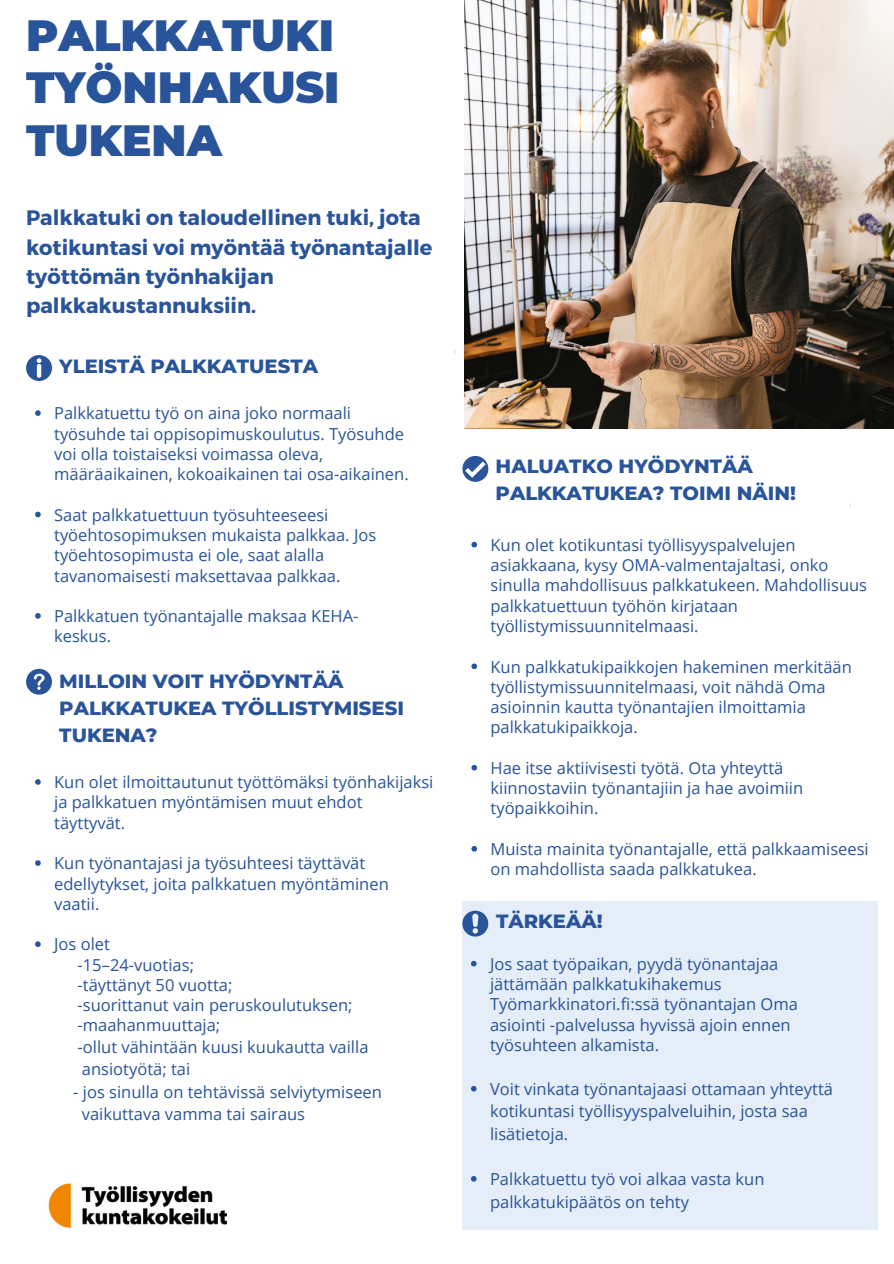
<style>
.page{position:relative;width:894px;height:1264px;background:#fff}
.page>*{position:absolute;margin:0;border:0;box-sizing:border-box;transform-origin:0 0}
.t1{font:900 43.65px/52.3px "Montserrat";color:#29549a}
.t2{font:700 20.85px/29.2px "Montserrat";color:#29549a}
.t3{font:800 19.5px/27px "Montserrat";color:#29549a}
.t4{font:16.5px/20.2px "Open Sans";color:#29549a}
</style>
<div class="page">
<div style="left:462px;top:900px;width:415px;height:329px;background:#e5eef8"></div>
<svg style="left:471px;top:542px;width:6px;height:5px"></svg>
<svg style="left:471px;top:663px;width:6px;height:6px"></svg>
<svg style="left:471px;top:765px;width:6px;height:5px"></svg>
<svg style="left:471px;top:846px;width:6px;height:5px"></svg>
<svg style="left:462px;top:456px;width:26px;height:26px"></svg>
<img style="left:464px;top:0;width:429px;height:428px">
<svg style="left:35px;top:410px;width:6px;height:6px"></svg>
<svg style="left:35px;top:511px;width:6px;height:6px"></svg>
<svg style="left:35px;top:613px;width:6px;height:5px"></svg>
<svg style="left:26px;top:355px;width:26px;height:26px"></svg>
<div style="left:26px;top:669px;width:26px;height:25px;background:#29549a;border-radius:50%"></div>
<svg style="left:34px;top:673px;width:10px;height:16px"></svg>
<div style="left:462px;top:910px;width:26px;height:26px;background:#29549a;border-radius:50%"></div>
<svg style="left:472px;top:913px;width:6px;height:20px"></svg>
<img style="left:48px;top:1183px;width:180px;height:46px">
<svg style="left:471px;top:960px;width:5px;height:6px"></svg>
<svg style="left:471px;top:1085px;width:5px;height:6px"></svg>
<svg style="left:471px;top:1176px;width:5px;height:5px"></svg>
<svg style="left:35px;top:779px;width:6px;height:5px"></svg>
<svg style="left:35px;top:860px;width:6px;height:5px"></svg>
<svg style="left:35px;top:941px;width:6px;height:6px"></svg>
<p class="t1" style="left:26px;top:9px;width:315px">PALKKATUKI<br>TYÖNHAKUSI<br>TUKENA</p>
<p class="t2" style="left:26px;top:202px;width:408px">Palkkatuki on taloudellinen tuki, jota kotikuntasi voi myöntää työnantajalle työttömän työnhakijan palkkakustannuksiin.</p>
<p class="t3" style="left:59px;top:352px;width:260px">YLEISTÄ PALKKATUESTA</p>
<p class="t4" style="left:54px;top:403px;width:356px">Palkkatuettu työ on aina joko normaali työsuhde tai oppisopimuskoulutus. Työsuhde voi olla toistaiseksi voimassa oleva, määräaikainen, kokoaikainen tai osa-aikainen.</p>
<p class="t4" style="left:54px;top:504px;width:323px">Saat palkkatuettuun työsuhteeseesi työehtosopimuksen mukaista palkkaa. Jos työehtosopimusta ei ole, saat alalla tavanomaisesti maksettavaa palkkaa.</p>
<p class="t4" style="left:54px;top:605px;width:306px">Palkkatuen työnantajalle maksaa KEHA&shy;keskus.</p>
<p class="t3" style="left:59px;top:667px;width:346px">MILLOIN VOIT HYÖDYNTÄÄ<br>PALKKATUKEA TYÖLLISTYMISESI<br>TUKENA?</p>
<p class="t4" style="left:54px;top:771px;width:380px">Kun olet ilmoittautunut työttömäksi työnhakijaksi ja palkkatuen myöntämisen muut ehdot täyttyvät.</p>
<p class="t4" style="left:54px;top:852px;width:336px">Kun työnantajasi ja työsuhteesi täyttävät edellytykset, joita palkkatuen myöntäminen vaatii.</p>
<p class="t4" style="left:54px;top:933px;width:57px">Jos olet</p>
<p class="t4" style="left:77px;top:954px;width:118px">-15–24-vuotias;</p>
<p class="t4" style="left:77px;top:974px;width:156px">-täyttänyt 50 vuotta;</p>
<p class="t4" style="left:77px;top:994px;width:276px">-suorittanut vain peruskoulutuksen;</p>
<p class="t4" style="left:77px;top:1014px;width:144px">-maahanmuuttaja;</p>
<p class="t4" style="left:77px;top:1036px;width:292px">-ollut vähintään kuusi kuukautta vailla</p>
<p class="t4" style="left:82px;top:1058px;width:110px">ansiotyötä; tai</p>
<p class="t4" style="left:73px;top:1081px;width:310px">- jos sinulla on tehtävissä selviytymiseen</p>
<p class="t4" style="left:82px;top:1103px;width:225px">vaikuttava vamma tai sairaus</p>
<p class="t3" style="left:495px;top:452px;width:302px">HALUATKO HYÖDYNTÄÄ<br>PALKKATUKEA? TOIMI NÄIN!</p>
<p class="t4" style="left:490px;top:534px;width:378px">Kun olet kotikuntasi työllisyyspalvelujen asiakkaana, kysy OMA-valmentajaltasi, onko sinulla mahdollisuus palkkatukeen. Mahdollisuus palkkatuettuun työhön kirjataan työllistymissuunnitelmaasi.</p>
<p class="t4" style="left:490px;top:656px;width:363px">Kun palkkatukipaikkojen hakeminen merkitään työllistymissuunnitelmaasi, voit nähdä Oma asioinnin kautta työnantajien ilmoittamia palkkatukipaikkoja.</p>
<p class="t4" style="left:490px;top:757px;width:314px">Hae itse aktiivisesti työtä. Ota yhteyttä kiinnostaviin työnantajiin ja hae avoimiin työpaikkoihin.</p>
<p class="t4" style="left:490px;top:838px;width:379px">Muista mainita työnantajalle, että palkkaamiseesi on mahdollista saada palkkatukea.</p>
<p class="t3" style="left:496px;top:907px;width:108px">TÄRKEÄÄ!</p>
<p class="t4" style="left:490px;top:953px;width:309px">Jos saat työpaikan, pyydä työnantajaa jättämään palkkatukihakemus Työmarkkinatori.fi:ssä työnantajan Oma asiointi -palvelussa hyvissä ajoin ennen työsuhteen alkamista.</p>
<p class="t4" style="left:490px;top:1077px;width:344px;line-height:22.5px">Voit vinkata työnantajaasi ottamaan yhteyttä kotikuntasi työllisyyspalveluihin, josta saa lisätietoja.</p>
<p class="t4" style="left:490px;top:1167px;width:276px;line-height:22.5px">Palkkatuettu työ voi alkaa vasta kun palkkatukipäätös on tehty</p>
</div>
